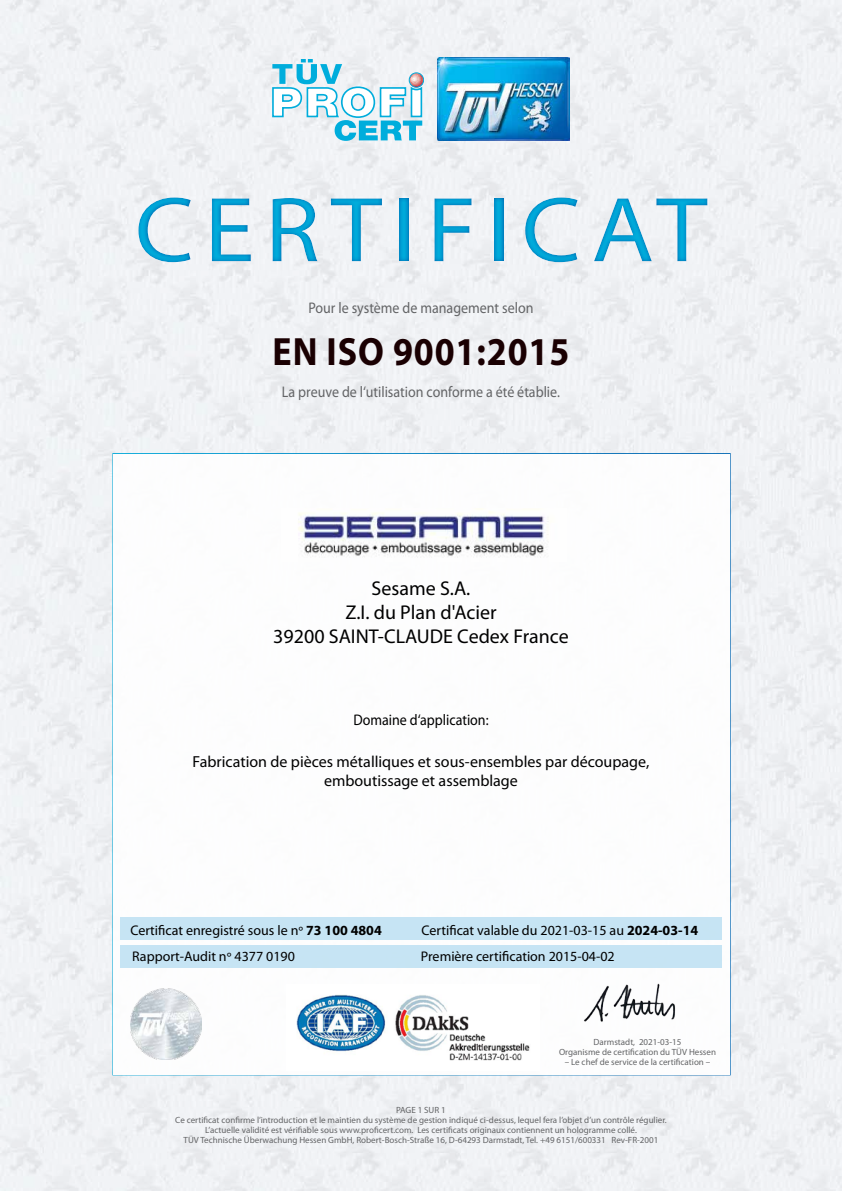
<style>
.page{position:relative;width:842px;height:1191px;background:#fff}
.page>*{position:absolute;margin:0;border:0;box-sizing:border-box;transform-origin:0 0}
.t1{font:93px "Myriad Pro";letter-spacing:.1em;color:#00addc;scale:1.1 1}
.t2{font:700 39.6px "Myriad Pro";letter-spacing:.025em;color:#1a0002;scale:.91 1}
.t3{font:20px/24px "Myriad Pro";color:#000;text-align:center}
.t4{font:16px/19.2px "Myriad Pro";color:#000;text-align:center}
.t5{font:15.4px "Myriad Pro";color:#636466;scale:.91 1}
.t6{font:15.4px "Myriad Pro";color:#000;scale:.91 1}
.t7{font:14px/26.2px "Myriad Pro";color:#000}
.t8{font:9px/10px "Myriad Pro";color:#636466;text-align:center}
.s1{font-size:15px}
.s2{font-weight:700}
</style>
<div class="page">
<img style="left:0;top:0;width:842px;height:1191px">
<img style="left:437px;top:57px;width:132px;height:83px">
<svg style="left:272px;top:59px;width:152px;height:82px"></svg>
<div style="left:112px;top:453px;width:619px;height:622px;background:#fff;border:2px solid #fff"></div>
<div style="left:120px;top:945px;width:602px;height:23px;background:#c0e2f3"></div>
<div style="left:121px;top:917px;width:601px;height:22px;background:#c0e2f3"></div>
<img style="left:296px;top:995px;width:234px;height:66px">
<img style="left:749px;top:906px;width:78px;height:54px">
<img style="left:584px;top:983px;width:92px;height:39px">
<img style="left:737px;top:681px;width:95px;height:34px">
<img style="left:738px;top:576px;width:93px;height:35px">
<img style="left:737px;top:479px;width:91px;height:36px">
<img style="left:735px;top:1005px;width:99px;height:53px">
<div style="left:0;top:172px;width:842px;height:114px;background:#006bb6;opacity:.75"></div>
<img style="left:130px;top:988px;width:71px;height:71px">
<img style="left:298px;top:508px;width:251px;height:50px">
<h1 class="t1" style="left:135px;top:173px;width:522px">CERTIFICAT</h1>
<h3 class="t5" style="left:308px;top:298px;width:249px">Pour le système de management selon</h3>
<h2 class="t2" style="left:273px;top:326px;width:328px">EN ISO 9001:2015</h2>
<h3 class="t5" style="left:282px;top:382px;width:307px">La preuve de l‘utilisation conforme a été établie.</h3>
<h3 class="t3" style="left:273px;top:576px;width:297px">Sesame S.A.<br>Z.I. du Plan d'Acier<br>39200 SAINT-CLAUDE Cedex France</h3>
<h3 class="t6" style="left:353px;top:710px;width:150px">Domaine d‘application:</h3>
<h3 class="t4" style="left:193px;top:752px;width:458px">Fabrication de pièces métalliques et sous-ensembles par découpage, emboutissage et assemblage</h3>
<h3 class="t7" style="left:130px;top:917px;width:253px">Certificat enregistré sous le n<span class="s1">°</span> <span class="s2">73 100 4804<br></span>Rapport-Audit n<span class="s1">°</span> 4377 0190</h3>
<h3 class="t7" style="left:422px;top:917px;width:278px">Certificat valable du 2021-03-15 au <span class="s2">2024-03-14</span></h3>
<h3 class="t7" style="left:421px;top:943px;width:195px">Première certification 2015-04-02</h3>
<p class="t8" style="left:559px;top:1037px;width:159px">Darmstadt, 2021-03-15<br>Organisme de certification du TÜV Hessen</p>
<p class="t8" style="left:565px;top:1057px;width:147px">– Le chef de service de la certification –</p>
<p class="t8" style="left:175px;top:1105px;width:493px">PAGE 1 SUR 1<br>Ce certificat confirme l’introduction et le maintien du système de gestion indiqué ci-dessus, lequel fera l’objet d’un contrôle régulier.<br>L’actuelle validité est vérifiable sous www.proficert.com. Les certificats originaux contiennent un hologramme collé.<br>TÜV Technische Überwachung Hessen GmbH, Robert-Bosch-Straße 16, D-64293 Darmstadt, Tel. +49 6151/600331 Rev-FR-2001</p>
</div>
